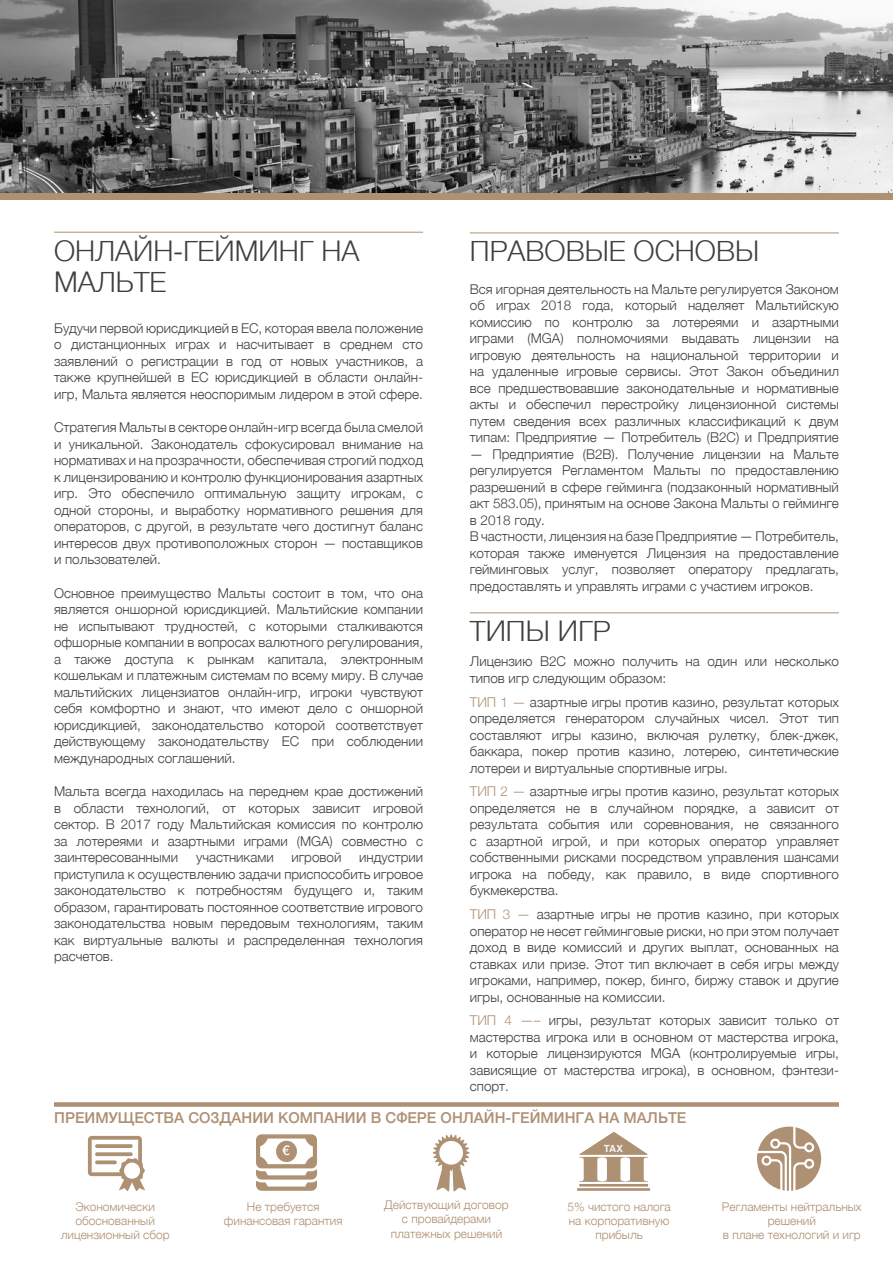
<style>
.page{position:relative;width:893px;height:1263px;background:#fff}
.page>*{position:absolute;margin:0;border:0;box-sizing:border-box;transform-origin:0 0}
.t1{font:300 28.5px/31.5px "Helvetica";color:#3f3f3f}
.t2{font:500 15px "Helvetica Neue";color:#ae9073}
.t3{font:300 13.5px/16.5px "Helvetica Neue";color:#3f3f3f;text-align:justify}
.t4{font:500 13.5px "Helvetica Neue";color:#fff}
.t5{font:300 12px/14.4px "Helvetica Neue";color:#ae9073;text-align:center}
.t6{font:700 9.9px "Helvetica";color:#f5f5f6}
.s1{color:#ae9073}
</style>
<div class="page">
<svg style="left:0;top:192px;width:893px;height:7px;fill:#ae9073"></svg>
<hr style="left:54px;top:232px;width:369px;height:1px;background:#ae9073">
<hr style="left:470px;top:612px;width:369px;height:1px;background:#ae9073">
<div style="left:54px;top:1102px;width:785px;height:5px;background:#ae9073"></div>
<img style="left:0;top:0;width:893px;height:192px">
<svg style="left:88px;top:1136px;width:57px;height:55px"></svg>
<svg style="left:256px;top:1134px;width:61px;height:57px"></svg>
<div style="left:276px;top:1141px;width:21px;height:21px;background:#ae9073;border-radius:50%"></div>
<hr style="left:579px;top:1184px;width:69px;height:2px;background:#af8f73">
<hr style="left:577px;top:1188px;width:73px;height:3px;background:#af8f73">
<svg style="left:579px;top:1132px;width:69px;height:50px"></svg>
<svg style="left:757px;top:1126px;width:64px;height:65px"></svg>
<svg style="left:432px;top:1134px;width:38px;height:58px"></svg>
<hr style="left:470px;top:233px;width:369px;height:1px;background:#ae9073">
<p class="t1" style="left:54px;top:233px;width:307px">ОНЛАЙН-ГЕЙМИНГ НА<br>МАЛЬТЕ</p>
<p class="t3" style="left:54px;top:318px;width:371px">Будучи первой юрисдикцией в ЕС, которая ввела положение о дистанционных играх и насчитывает в среднем сто заявлений о регистрации в год от новых участников, а также крупнейшей в ЕС юрисдикцией в области онлайн&shy;игр, Мальта является неоспоримым лидером в этой сфере.</p>
<p class="t3" style="left:54px;top:418px;width:371px">Стратегия Мальты в секторе онлайн-игр всегда была смелой и уникальной. Законодатель сфокусировал внимание на нормативах и на прозрачности, обеспечивая строгий подход к лицензированию и контролю функционирования азартных игр. Это обеспечило оптимальную защиту игрокам, с одной стороны, и выработку нормативного решения для операторов, с другой, в результате чего достигнут баланс интересов двух противоположных сторон — поставщиков и пользователей.</p>
<p class="t3" style="left:54px;top:583px;width:371px">Основное преимущество Мальты состоит в том, что она является оншорной юрисдикцией. Мальтийские компании не испытывают трудностей, с которыми сталкиваются офшорные компании в вопросах валютного регулирования, а также доступа к рынкам капитала, электронным кошелькам и платежным системам по всему миру. В случае мальтийских лицензиатов онлайн-игр, игроки чувствуют себя комфортно и знают, что имеют дело с оншорной юрисдикцией, законодательство которой соответствует действующему законодательству ЕС при соблюдении международных соглашений.</p>
<p class="t3" style="left:54px;top:782px;width:371px">Мальта всегда находилась на переднем крае достижений в области технологий, от которых зависит игровой сектор. В 2017 году Мальтийская комиссия по контролю за лотереями и азартными играми (MGA) совместно с заинтересованными</p>
<p class="t1" style="left:470px;top:233px;width:291px">ПРАВОВЫЕ ОСНОВЫ</p>
<p class="t3" style="left:470px;top:279px;width:371px">Вся игорная деятельность на Мальте регулируется Законом об играх 2018 года, который наделяет Мальтийскую комиссию по контролю за лотереями и азартными играми (MGA) полномочиями выдавать лицензии на игровую деятельность на национальной территории и на удаленные игровые сервисы. Этот Закон объединил все предшествовавшие законодательные и нормативные акты и обеспечил перестройку лицензионной системы путем сведения всех различных классификаций к двум типам: Предприятие — Потребитель (B2C) и Предприятие</p>
<p class="t3" style="left:470px;top:444px;width:371px">— Предприятие (B2B). Получение лицензии на Мальте регулируется Регламентом Мальты по предоставлению разрешений в сфере гейминга (подзаконный нормативный акт 583.05), принятым на основе Закона Мальты о гейминге в 2018 году.</p>
<p class="t3" style="left:470px;top:527px;width:371px">В частности, лицензия на базе Предприятие — Потребитель, которая также именуется Лицензия на предоставление гейминговых услуг, позволяет оператору предлагать, предоставлять и управлять играми с участием игроков.</p>
<p class="t1" style="left:470px;top:613px;width:142px">ТИПЫ ИГР</p>
<p class="t3" style="left:470px;top:652px;width:371px">Лицензию B2C можно получить на один или несколько типов игр следующим образом:</p>
<p class="t3" style="left:470px;top:692px;width:371px"><span class="s1">ТИП 1 —</span> азартные игры против казино, результат которых определяется генератором случайных чисел. Этот тип составляют игры казино, включая рулетку, блек-джек, баккара, покер против казино, лотерею, синтетические лотереи и виртуальные спортивные игры.</p>
<p class="t3" style="left:470px;top:782px;width:371px"><span class="s1">ТИП 2 —</span> азартные игры против казино, результат которых определяется не в случайном порядке, а зависит от результата события или соревнования, не связанного с азартной игрой, и при которых оператор управляет собственными рисками посредством управления шансами игрока на победу, как правило, в виде спортивного букмекерства.</p>
<p class="t3" style="left:470px;top:905px;width:371px"><span class="s1">ТИП 3 —</span> азартные игры не против казино, при которых оператор не несет гейминговые риски, но при этом получает доход в виде комиссий и других выплат, основанных на ставках или призе. Этот тип включает в себя игры между игроками, например, покер, бинго, биржу ставок и другие игры, основанные на комиссии.</p>
<p class="t3" style="left:470px;top:1011px;width:371px"><span class="s1">ТИП 4 —–</span> игры, результат которых зависит только от мастерства игрока или в основном от мастерства игрока, и которые лицензируются MGA (контролируемые игры, зависящие от мастерства игрока), в основном, фэнтези&shy;спорт.</p>
<p class="t2" style="left:54px;top:1105px;width:634px">ПРЕИМУЩЕСТВА СОЗДАНИИ КОМПАНИИ В СФЕРЕ ОНЛАЙН-ГЕЙМИНГА НА МАЛЬТЕ</p>
<p class="t3" style="left:196px;top:848px;width:79px">участниками</p>
<p class="t3" style="left:292px;top:848px;width:51px">игровой</p>
<p class="t3" style="left:54px;top:848px;width:371px;text-indent:305px">индустрии приступила к осуществлению задачи приспособить игровое законодательство к потребностям будущего и, таким образом, гарантировать постоянное соответствие игрового законодательства новым передовым технологиям, таким как виртуальные валюты и распределенная технология расчетов.</p>
<p class="t5" style="left:75px;top:1198px;width:81px;text-align:left">Экономически обоснованный</p>
<p class="t5" style="left:61px;top:1227px;width:110px">лицензионный сбор</p>
<p class="t4" style="left:282px;top:1139px;width:9px">€</p>
<p class="t5" style="left:224px;top:1198px;width:120px">Не требуется финансовая гарантия</p>
<p class="t5" style="left:384px;top:1196px;width:126px">Действующий договор с провайдерами платежных решений</p>
<p class="t6" style="left:604px;top:1140px;width:20px">TAX</p>
<p class="t5" style="left:567px;top:1198px;width:105px">5% чистого налога на корпоративную прибыль</p>
<p class="t5" style="left:722px;top:1198px;width:141px">Регламенты нейтральных решений</p>
<p class="t5" style="left:723px;top:1227px;width:140px">в плане технологий и игр</p>
</div>
